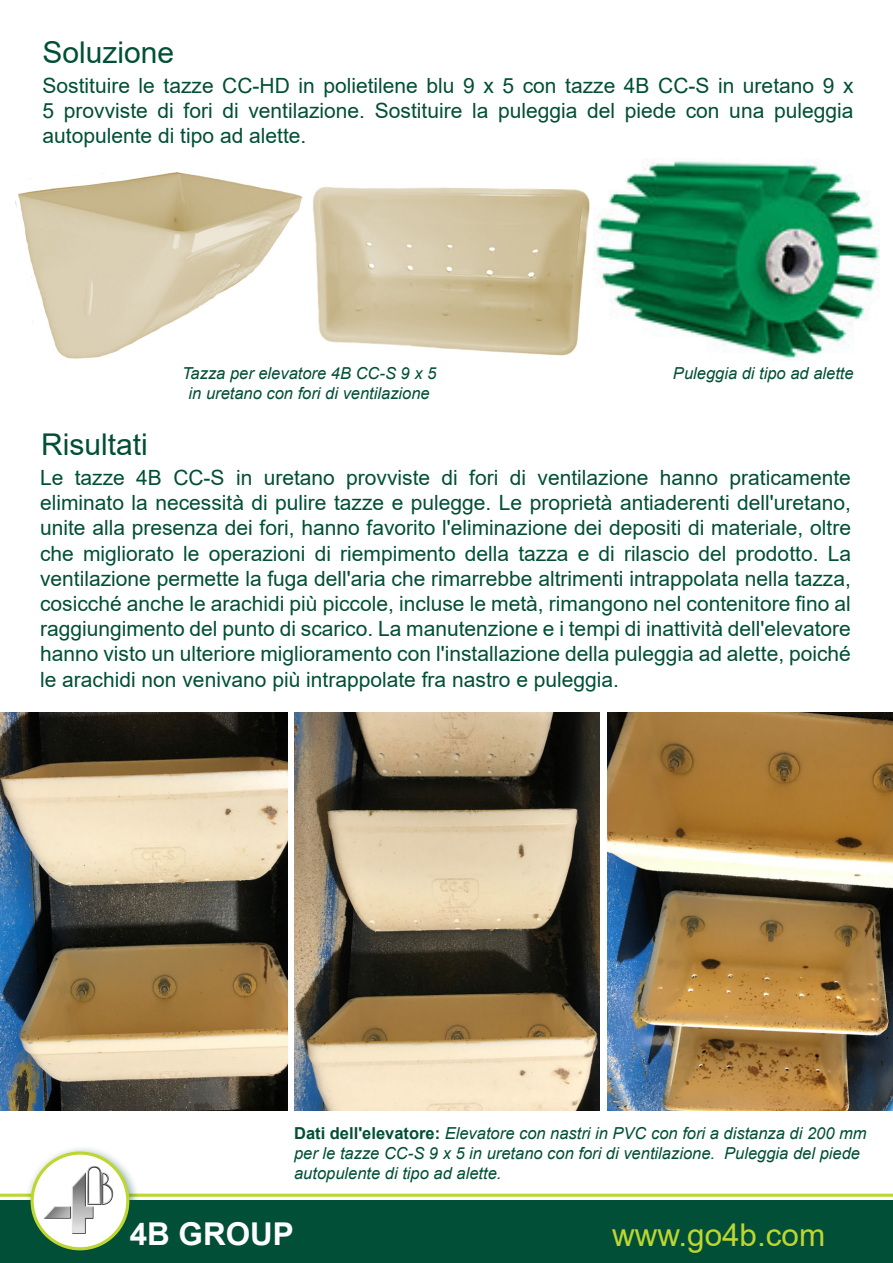
<style>
.page{position:relative;width:893px;height:1263px;background:#fff}
.page>*{position:absolute;margin:0;border:0;box-sizing:border-box;transform-origin:0 0}
.t1{font:31.5px "Arial";color:#bed630}
.t2{font:700 31.5px "Arial";color:#fff}
.t3{font:30px "Arial";color:#004f36}
.Paragraph_Style_2{font:21px/25.2px "Arial";color:#004f36;text-align:justify}
.Paragraph_Style_2-2{font:italic 16.5px/19.8px "Arial";color:#004f36}
.s1{font-weight:700;font-style:normal}
</style>
<div class="page">
<div style="left:0;top:1200px;width:893px;height:63px;background:#004f36"></div>
<svg style="left:0;top:1193px;width:893px;height:4px;background:#cbde5c"></svg>
<div style="left:24px;top:1145px;width:117px;height:116px;background:#004f36;opacity:.5"></div>
<svg style="left:32px;top:1153px;width:96px;height:96px;fill:#fff"></svg>
<div style="left:31px;top:1151px;width:98px;height:99px;border:3px solid #bed630;border-radius:50%"></div>
<img style="left:42px;top:1163px;width:72px;height:70px">
<img style="left:313px;top:187px;width:277px;height:169px">
<img style="left:15px;top:173px;width:288px;height:186px">
<img style="left:594px;top:158px;width:285px;height:203px">
<img style="left:0;top:712px;width:288px;height:399px">
<img style="left:607px;top:712px;width:286px;height:399px">
<img style="left:294px;top:712px;width:306px;height:399px">
<p class="t3" style="left:43px;top:31px;width:133px">Soluzione</p>
<p class="Paragraph_Style_2" style="left:43px;top:73px;width:812px">Sostituire le tazze CC-HD in polietilene blu 9 x 5 con tazze 4B CC-S in uretano 9 x 5 provviste di fori di ventilazione. Sostituire la puleggia del piede con una puleggia autopulente di tipo ad alette.</p>
<p class="t3" style="left:41px;top:424px;width:108px">Risultati</p>
<p class="Paragraph_Style_2-2" style="left:182px;top:364px;width:256px">Tazza per elevatore 4B CC-S 9 x 5</p>
<p class="Paragraph_Style_2-2" style="left:673px;top:364px;width:182px">Puleggia di tipo ad alette</p>
<p class="Paragraph_Style_2-2" style="left:189px;top:384px;width:243px">in uretano con fori di ventilazione</p>
<p class="Paragraph_Style_2" style="left:40px;top:465px;width:812px">Le tazze 4B CC-S in uretano provviste di fori di ventilazione hanno praticamente eliminato la necessità di pulire tazze e pulegge. Le proprietà antiaderenti dell'uretano, unite alla presenza dei fori, hanno favorito l'eliminazione dei depositi di materiale, oltre che migliorato le operazioni di riempimento della tazza e di rilascio del prodotto. La ventilazione permette la fuga dell'aria che rimarrebbe altrimenti intrappolata nella tazza, cosicché anche le arachidi più piccole, incluse le metà, rimangono nel contenitore fino al raggiungimento del punto di scarico. La manutenzione e i tempi di inattività dell'elevatore hanno visto un ulteriore miglioramento con l'installazione della puleggia ad alette, poiché le arachidi non venivano più intrappolate fra nastro e puleggia.</p>
<p class="Paragraph_Style_2-2" style="left:294px;top:1124px;width:574px"><span class="s1">Dati dell'elevatore:</span> Elevatore con nastri in PVC con fori a distanza di 200 mm per le tazze CC-S 9 x 5 in uretano con fori di ventilazione. Puleggia del piede autopulente di tipo ad alette.</p>
<p class="t2" style="left:130px;top:1212px;width:166px">4B GROUP</p>
<p class="t1" style="left:612px;top:1213px;width:215px">www.go4b.com</p>
</div>
